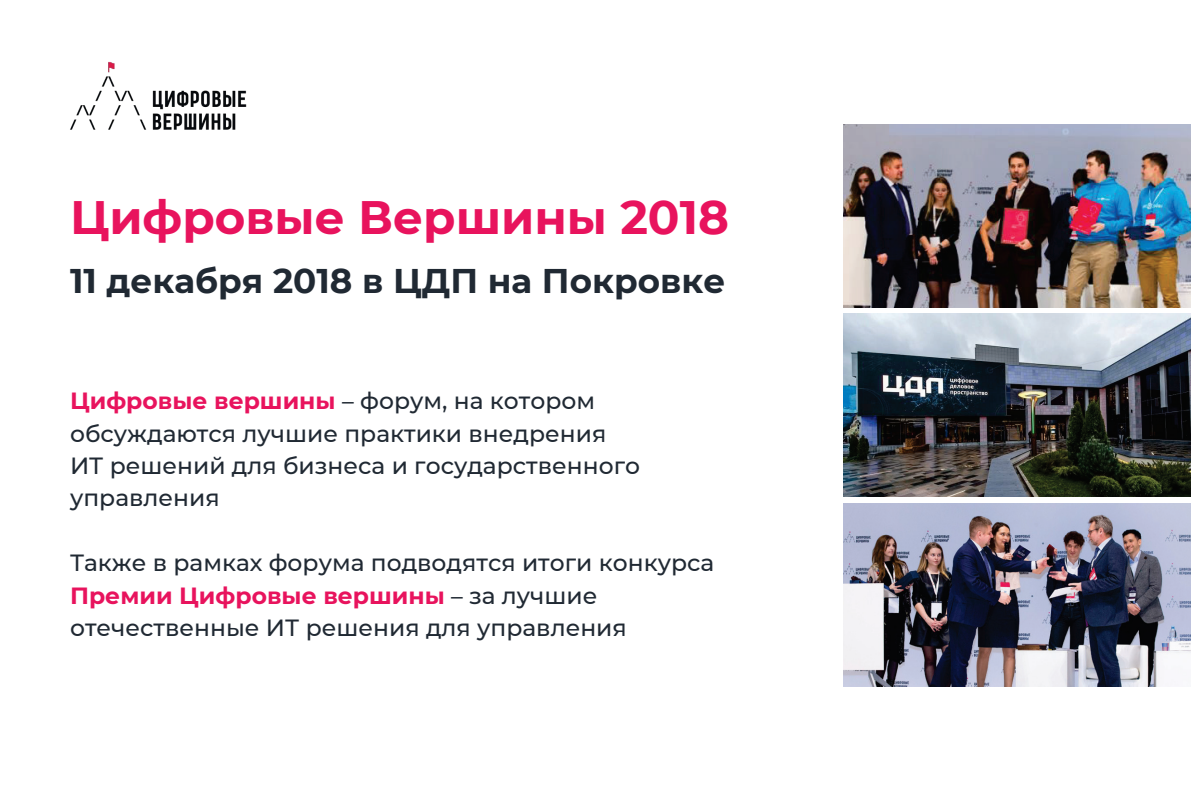
<style>
.page{position:relative;width:1191px;height:811px;background:#fff}
.page>*{position:absolute;margin:0;border:0;box-sizing:border-box;transform-origin:0 0}
.t1{font:700 47.6px "Montserrat";color:#e8135d}
.t2{font:700 46.8px "Montserrat";color:#e8135d}
.t3{font:700 34.8px "Montserrat";color:#202933}
.t4{font:700 34.2px "Montserrat";color:#202933}
.t5{font:500 23.8px/33px "Montserrat";color:#202933}
.t6{font:500 23.4px/32.4px "Montserrat";color:#202933}
.s1{font-weight:700;color:#e8135d}
</style>
<div class="page">
<img style="left:843px;top:504px;width:348px;height:182px">
<img style="left:843px;top:124px;width:348px;height:183px">
<img style="left:843px;top:313px;width:348px;height:183px">
<img style="left:70px;top:62px;width:176px;height:68px">
<div style="left:152px;top:66px;width:97px;height:20px;background:#fff"></div>
<p class="t1" style="left:61px;top:179px;width:250px">Цифровы</p>
<p class="t1" style="left:499px;top:179px;width:109px">и ы</p>
<p class="t1" style="left:699px;top:179px;width:33px">8</p>
<p class="t3" style="left:61px;top:254px;width:471px">11 декабря 2018 в ДП а</p>
<p class="t3" style="left:592px;top:254px;width:48px">кр</p>
<p class="t3" style="left:682px;top:254px;width:46px">ке</p>
<p class="t2" style="left:70px;top:183px;width:660px">Цифровые Вершины 2018</p>
<p class="t4" style="left:70px;top:257px;width:657px">11 декабря 2018 в ЦДП на Покровке</p>
<p class="t5" style="left:61px;top:383px;width:581px"><span class="s1">Цифровые вершины</span> – форум, на котором обсуждаются лучшие практики внедрения<br>ИТ решений для бизнеса и государственного управления</p>
<p class="t6" style="left:70px;top:384px;width:571px"><span class="s1">Цифровые вершины</span> – форум, на котором обсуждаются лучшие практики внедрения<br>ИТ решений для бизнеса и государственного управления</p>
<p class="t6" style="left:70px;top:546px;width:646px">Также в рамках форума подводятся итоги конкурса<br><span class="s1">Премии Цифровые вершины</span> – за лучшие отечественные ИТ решения для управления</p>
<p class="t5" style="left:61px;top:548px;width:657px">Также в рамках форума подводятся итоги конкурса<br><span class="s1">Премии Цифровые вершины</span> – за лучшие отечественные ИТ решения для управления</p>
</div>
